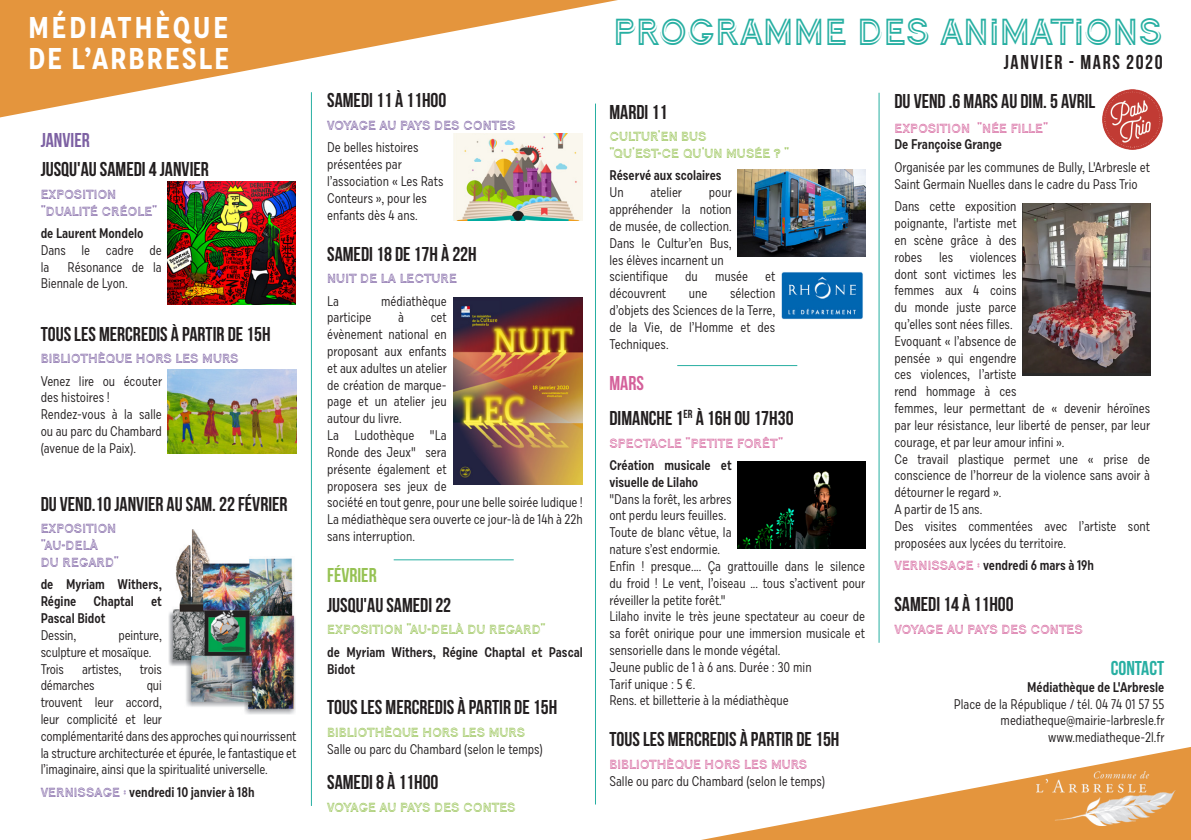
<style>
.page{position:relative;width:1191px;height:840px;background:#fff}
.page>*{position:absolute;margin:0;border:0;box-sizing:border-box;transform-origin:0 0}
.Description{font:40px "Continuo Regular 2";color:#27afa2}
.Description-2{font:700 30px "Draft F";letter-spacing:.08em;color:#fff}
.Description-3{font:700 30px "Draft F";letter-spacing:.1em;color:#fff}
.t1{font:20px "Bebas Neue";color:#231f20}
.t2{font:20px "Bebas Neue";letter-spacing:.08em;color:#231f20}
.t3{font:20px "Bebas Neue";color:#7d61a3}
.t4{font:20px "Bebas Neue";color:#96c253}
.t5{font:20px "Bebas Neue";color:#27afa2}
.t6{font:20px "Bebas Neue";color:#d4609a}
.t7{font:14px/16.8px "Draft F";color:#231f20}
.t8{font:600 14px/16.8px "Draft F";color:#231f20}
.t9{font:14px "Continuo Regular 2";color:#7d61a3}
.t10{font:14px "Continuo Regular 2";color:#96c253}
.t11{font:14px "Continuo Regular 2";color:#d4609a}
.s1{font-family:"Continuo Regular 2";font-weight:400;color:#7d61a3}
.s2{font-family:"Continuo Regular 2";font-weight:400;color:#d4609a}
</style>
<div class="page">
<svg style="left:706px;top:747px;width:485px;height:92px"></svg>
<img style="left:1036px;top:771px;width:139px;height:54px">
<svg style="left:0;top:0;width:618px;height:117px;fill:#e4953d"></svg>
<img style="left:454px;top:133px;width:129px;height:87px">
<img style="left:781px;top:272px;width:82px;height:47px">
<hr style="left:311px;top:92px;width:1px;height:713px;background:#27afa2">
<hr style="left:595px;top:103px;width:1px;height:701px;background:#27afa2">
<hr style="left:878px;top:93px;width:1px;height:549px;background:#27afa2">
<img style="left:167px;top:182px;width:128px;height:122px">
<img style="left:168px;top:369px;width:128px;height:84px">
<img style="left:168px;top:529px;width:128px;height:184px">
<img style="left:453px;top:298px;width:130px;height:186px">
<img style="left:737px;top:170px;width:128px;height:86px">
<img style="left:737px;top:461px;width:128px;height:87px">
<hr style="left:677px;top:365px;width:120px;height:1px;background:#27afa2">
<hr style="left:394px;top:559px;width:120px;height:1px;background:#27afa2">
<img style="left:1022px;top:204px;width:128px;height:171px">
<img style="left:1102px;top:89px;width:60px;height:61px">
<p class="Description-3" style="left:28px;top:10px;width:201px">MÉDIATHÈQUE</p>
<p class="Description-2" style="left:28px;top:41px;width:202px">DE L’ARBRESLE</p>
<p class="t3" style="left:41px;top:128px;width:51px">JANVIER</p>
<p class="t1" style="left:41px;top:158px;width:170px">JUSQU'AU SAMEDI 4 JANVIER</p>
<p class="t9" style="left:41px;top:187px;width:77px">EXPOSITION</p>
<p class="t9" style="left:41px;top:204px;width:118px">"DUALITÉ CRÉOLE"</p>
<p class="t8" style="left:41px;top:225px;width:104px">de Laurent Mondelo</p>
<p class="t7" style="left:41px;top:242px;width:123px">Dans le cadre de la</p>
<p class="t7" style="left:41px;top:258px;width:123px;text-indent:27px">Résonance de la<br>Biennale de Lyon.</p>
<p class="t1" style="left:41px;top:322px;width:231px">TOUS LES MERCREDIS À PARTIR DE 15H</p>
<p class="t9" style="left:41px;top:351px;width:199px">BIBLIOTHÈQUE HORS LES MURS</p>
<p class="t7" style="left:41px;top:372px;width:123px">Venez lire ou écouter des histoires !</p>
<p class="t7" style="left:41px;top:406px;width:123px;text-align:justify">Rendez-vous à la salle ou au parc du Chambard (avenue de la Paix).</p>
<p class="t1" style="left:41px;top:492px;width:248px">DU VEND.10 JANVIER AU SAM. 22 FÉVRIER</p>
<p class="t9" style="left:41px;top:521px;width:77px">EXPOSITION</p>
<p class="t9" style="left:41px;top:538px;width:59px">"AU-DELÀ</p>
<p class="t9" style="left:41px;top:555px;width:80px">DU REGARD"</p>
<p class="t8" style="left:41px;top:576px;width:123px;text-align:justify">de Myriam Withers, Régine Chaptal et Pascal Bidot</p>
<p class="t7" style="left:41px;top:626px;width:37px">Dessin,</p>
<p class="t7" style="left:41px;top:626px;width:123px;text-indent:78px">peinture, sculpture et mosaïque.</p>
<p class="t7" style="left:41px;top:660px;width:25px">Trois</p>
<p class="t7" style="left:82px;top:660px;width:41px">artistes,</p>
<p class="t7" style="left:140px;top:660px;width:23px">trois</p>
<p class="t7" style="left:41px;top:677px;width:55px">démarches</p>
<p class="t7" style="left:41px;top:677px;width:257px;text-indent:106px">qui<br>trouvent leur accord,<br>leur complicité et leur<br>complémentarité dans des approches qui nourrissent la structure architecturée et épurée, le fantastique et l’imaginaire, ainsi que la spiritualité universelle.</p>
<p class="t8" style="left:41px;top:783px;width:215px"><span class="s1">VERNISSAGE :</span> vendredi 10 janvier à 18h</p>
<p class="t1" style="left:327px;top:89px;width:121px">SAMEDI 11 À 11H00</p>
<p class="t9" style="left:327px;top:118px;width:190px">VOYAGE AU PAYS DES CONTES</p>
<p class="t7" style="left:327px;top:139px;width:118px">De belles histoires présentées par l’association « Les Rats<br>Conteurs », pour les enfants dès 4 ans.</p>
<p class="t1" style="left:327px;top:242px;width:151px">SAMEDI 18 DE 17H À 22H</p>
<p class="t9" style="left:327px;top:271px;width:131px">NUIT DE LA LECTURE</p>
<p class="t7" style="left:327px;top:292px;width:13px">La</p>
<p class="t7" style="left:381px;top:292px;width:67px">médiathèque</p>
<p class="t7" style="left:327px;top:309px;width:46px">participe</p>
<p class="t7" style="left:398px;top:309px;width:7px">à</p>
<p class="t7" style="left:327px;top:309px;width:121px;text-align:justify;text-indent:103px">cet évènement national en proposant aux enfants et aux adultes un atelier de création de marque&shy;page et un atelier jeu autour du livre.</p>
<p class="t7" style="left:327px;top:427px;width:257px">La Ludothèque "La<br>Ronde des Jeux" sera<br>présente également et<br>proposera ses jeux de<br>société en tout genre, pour une belle soirée ludique !<br>La médiathèque sera ouverte ce jour-là de 14h à 22h sans interruption.</p>
<p class="t4" style="left:327px;top:564px;width:51px">FÉVRIER</p>
<p class="t1" style="left:327px;top:593px;width:125px">JUSQU'AU SAMEDI 22</p>
<p class="t10" style="left:327px;top:622px;width:220px">EXPOSITION "AU-DELÀ DU REGARD"</p>
<p class="t8" style="left:327px;top:643px;width:257px">de Myriam Withers, Régine Chaptal et Pascal<br>Bidot</p>
<p class="t1" style="left:327px;top:696px;width:231px">TOUS LES MERCREDIS À PARTIR DE 15H</p>
<p class="t10" style="left:327px;top:725px;width:199px">BIBLIOTHÈQUE HORS LES MURS</p>
<p class="t7" style="left:327px;top:740px;width:217px">Salle ou parc du Chambard (selon le temps)</p>
<p class="t1" style="left:327px;top:770px;width:113px">SAMEDI 8 À 11H00</p>
<p class="t10" style="left:327px;top:799px;width:190px">VOYAGE AU PAYS DES CONTES</p>
<p class="Description" style="left:613px;top:12px;width:551px">PROGRAMME DES ANIMATIONS</p>
<p class="t2" style="left:1004px;top:51px;width:160px">JANVIER - MARS 2020</p>
<p class="t1" style="left:609px;top:101px;width:59px">MARDI 11</p>
<p class="t10" style="left:609px;top:129px;width:99px">CULTUR'EN BUS</p>
<p class="t10" style="left:609px;top:146px;width:181px">"QU'EST-CE QU'UN MUSÉE ? "</p>
<p class="t8" style="left:609px;top:167px;width:114px">Réservé aux scolaires</p>
<p class="t7" style="left:609px;top:184px;width:16px">Un</p>
<p class="t7" style="left:650px;top:184px;width:33px">atelier</p>
<p class="t7" style="left:609px;top:184px;width:124px;text-align:justify;text-indent:99px">pour appréhender la notion de musée, de collection.<br>Dans le Cultur’en Bus, les élèves incarnent un</p>
<p class="t7" style="left:609px;top:268px;width:167px">scientifique du musée et découvrent</p>
<p class="t7" style="left:609px;top:285px;width:167px;text-align:justify;text-indent:120px">sélection d’objets des Sciences de la Terre, de la Vie, de l’Homme et des Techniques.</p>
<p class="t6" style="left:609px;top:371px;width:36px">MARS</p>
<p class="t1" style="left:609px;top:407px;width:186px">DIMANCHE 1<sup>ER</sup> À 16H OU 17H30</p>
<p class="t11" style="left:609px;top:435px;width:175px">SPECTACLE "PETITE FORÊT"</p>
<p class="t8" style="left:609px;top:457px;width:124px">Création musicale et visuelle de Lilaho</p>
<p class="t7" style="left:609px;top:490px;width:124px">"Dans la forêt, les arbres ont perdu leurs feuilles.</p>
<p class="t7" style="left:609px;top:524px;width:124px">Toute de blanc vêtue, la nature s’est endormie.</p>
<p class="t7" style="left:609px;top:557px;width:257px;text-align:justify">Enfin ! presque.... Ça grattouille dans le silence du froid ! Le vent, l’oiseau ... tous s’activent pour réveiller la petite forêt."</p>
<p class="t7" style="left:609px;top:608px;width:257px;text-align:justify">Lilaho invite le très jeune spectateur au coeur de sa forêt onirique pour une immersion musicale et sensorielle dans le monde végétal.</p>
<p class="t7" style="left:609px;top:658px;width:204px">Jeune public de 1 à 6 ans. Durée : 30 min</p>
<p class="t7" style="left:609px;top:675px;width:88px">Tarif unique : 5 €.</p>
<p class="t7" style="left:609px;top:692px;width:181px">Rens. et billetterie à la médiathèque</p>
<p class="t1" style="left:609px;top:728px;width:231px">TOUS LES MERCREDIS À PARTIR DE 15H</p>
<p class="t11" style="left:609px;top:756px;width:199px">BIBLIOTHÈQUE HORS LES MURS</p>
<p class="t7" style="left:609px;top:772px;width:217px">Salle ou parc du Chambard (selon le temps)</p>
<p class="t7" style="left:689px;top:285px;width:20px">une</p>
<p class="t1" style="left:894px;top:90px;width:202px">DU VEND .6 MARS AU DIM. 5 AVRIL</p>
<p class="t11" style="left:894px;top:121px;width:155px">EXPOSITION "NÉE FILLE"</p>
<p class="t8" style="left:894px;top:136px;width:109px">De Françoise Grange</p>
<p class="t7" style="left:894px;top:159px;width:257px">Organisée par les communes de Bully, L'Arbresle et<br>Saint Germain Nuelles dans le cadre du Pass Trio</p>
<p class="t7" style="left:894px;top:198px;width:124px;text-align:justify">Dans cette exposition poignante, l'artiste met en scène grâce à des robes les violences dont sont victimes les femmes aux 4 coins du monde juste parce qu’elles sont nées filles.</p>
<p class="t7" style="left:894px;top:333px;width:257px">Evoquant « l’absence de<br>pensée » qui engendre<br>ces violences, l’artiste<br>rend hommage à ces<br>femmes, leur permettant de « devenir héroïnes par leur résistance, leur liberté de penser, par leur courage, et par leur amour infini ».</p>
<p class="t7" style="left:894px;top:450px;width:257px;text-align:justify">Ce travail plastique permet une « prise de conscience de l’horreur de la violence sans avoir à détourner le regard ».</p>
<p class="t7" style="left:894px;top:501px;width:89px">A partir de 15 ans.</p>
<p class="t7" style="left:894px;top:517px;width:257px">Des visites commentées avec l’artiste sont proposées aux lycées du territoire.</p>
<p class="t8" style="left:894px;top:557px;width:201px"><span class="s2">VERNISSAGE :</span> vendredi 6 mars à 19h</p>
<p class="t1" style="left:894px;top:593px;width:121px">SAMEDI 14 À 11H00</p>
<p class="t11" style="left:894px;top:621px;width:190px">VOYAGE AU PAYS DES CONTES</p>
<p class="t5" style="left:1110px;top:656px;width:55px">CONTACT</p>
<p class="t8" style="left:1027px;top:678px;width:139px">Médiathèque de L'Arbresle</p>
<p class="t7" style="left:953px;top:695px;width:212px">Place de la République / tél. 04 74 01 57 55</p>
<p class="t7" style="left:1000px;top:712px;width:165px">mediatheque@mairie-larbresle.fr</p>
<p class="t7" style="left:1048px;top:728px;width:118px">www.mediatheque-2l.fr</p>
</div>
